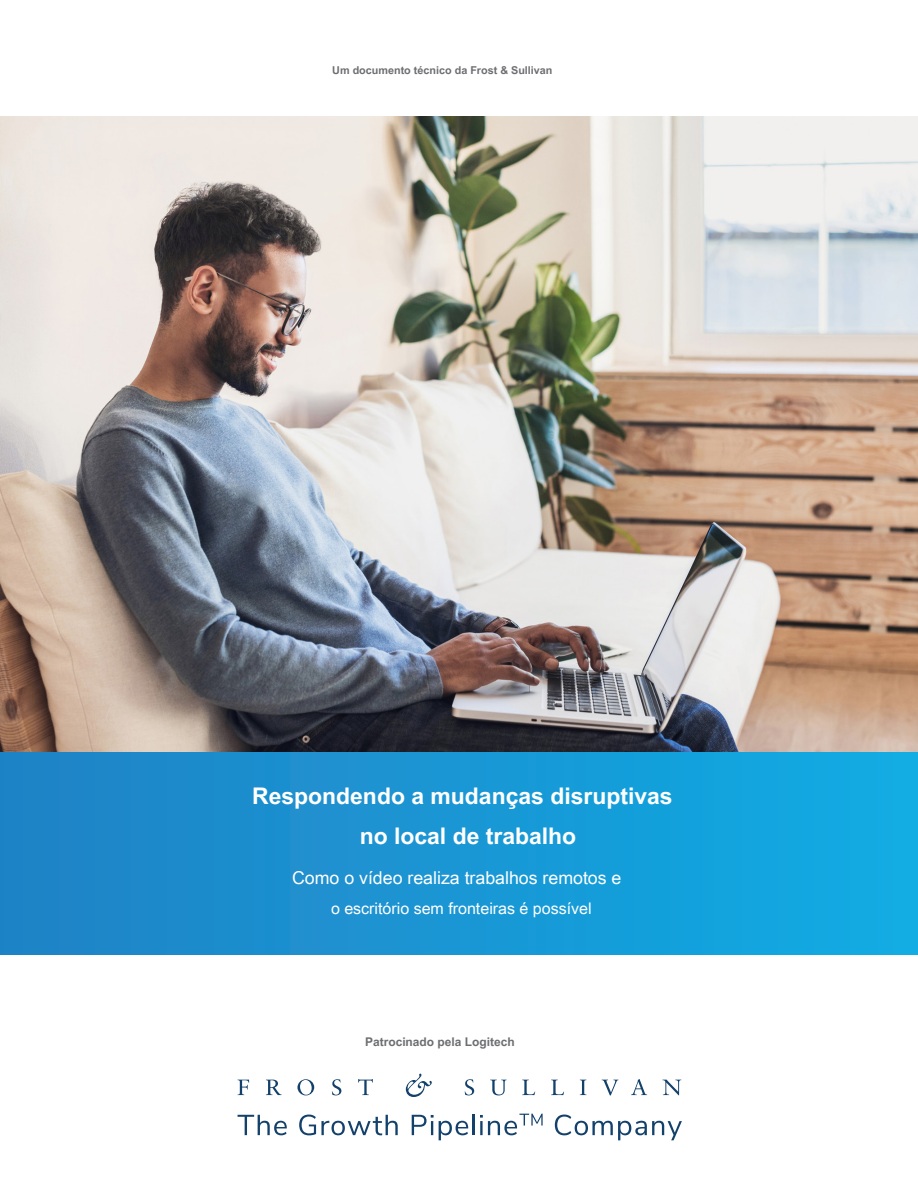
<style>
.page{position:relative;width:918px;height:1188px;background:#fff}
.page>*{position:absolute;margin:0;border:0;box-sizing:border-box;transform-origin:0 0}
.t1{font:700 22.95px/40.5px "Arial Unicode MS";color:#fff;text-align:center}
.t2{font:17.7px "Arial Unicode MS";color:#fff}
.t3{font:16.05px "Arial Unicode MS";color:#fff}
.t4{font:700 12px "Arial Unicode MS";color:#6d6e71}
.t5{font:700 10.8px "Arial Unicode MS";color:#6d6e71}
</style>
<div class="page">
<svg style="left:238px;top:1080px;width:11px;height:15px"></svg>
<svg style="left:266px;top:1080px;width:16px;height:15px"></svg>
<svg style="left:297px;top:1079px;width:17px;height:16px"></svg>
<svg style="left:332px;top:1079px;width:9px;height:16px"></svg>
<svg style="left:358px;top:1079px;width:15px;height:16px"></svg>
<svg style="left:465px;top:1079px;width:9px;height:16px"></svg>
<svg style="left:490px;top:1080px;width:17px;height:15px"></svg>
<svg style="left:522px;top:1080px;width:13px;height:15px"></svg>
<svg style="left:551px;top:1080px;width:13px;height:15px"></svg>
<svg style="left:580px;top:1080px;width:6px;height:15px"></svg>
<svg style="left:602px;top:1080px;width:16px;height:15px"></svg>
<svg style="left:631px;top:1079px;width:16px;height:16px"></svg>
<svg style="left:663px;top:1080px;width:18px;height:15px"></svg>
<svg style="left:406px;top:1074px;width:26px;height:23px"></svg>
<svg style="left:238px;top:1115px;width:49px;height:20px"></svg>
<svg style="left:299px;top:1115px;width:99px;height:20px"></svg>
<svg style="left:412px;top:1115px;width:56px;height:25px"></svg>
<hr style="left:473px;top:1115px;width:2px;height:20px;background:#13416b">
<svg style="left:480px;top:1114px;width:63px;height:21px"></svg>
<svg style="left:555px;top:1115px;width:127px;height:25px"></svg>
<img style="left:0;top:117px;width:918px;height:635px">
<div style="left:0;top:752px;width:918px;height:203px;background:linear-gradient(to right,#2082c5,#11ace4)"></div>
<p class="t5" style="left:332px;top:62px;width:222px">Um documento técnico da Frost &amp; Sullivan</p>
<p class="t1" style="left:252px;top:774px;width:422px">Respondendo a mudanças disruptivas no local de trabalho</p>
<p class="t2" style="left:292px;top:865px;width:331px">Como o vídeo realiza trabalhos remotos e</p>
<p class="t3" style="left:331px;top:897px;width:262px">o escritório sem fronteiras é possível</p>
<p class="t4" style="left:365px;top:1033px;width:151px">Patrocinado pela Logitech</p>
</div>
